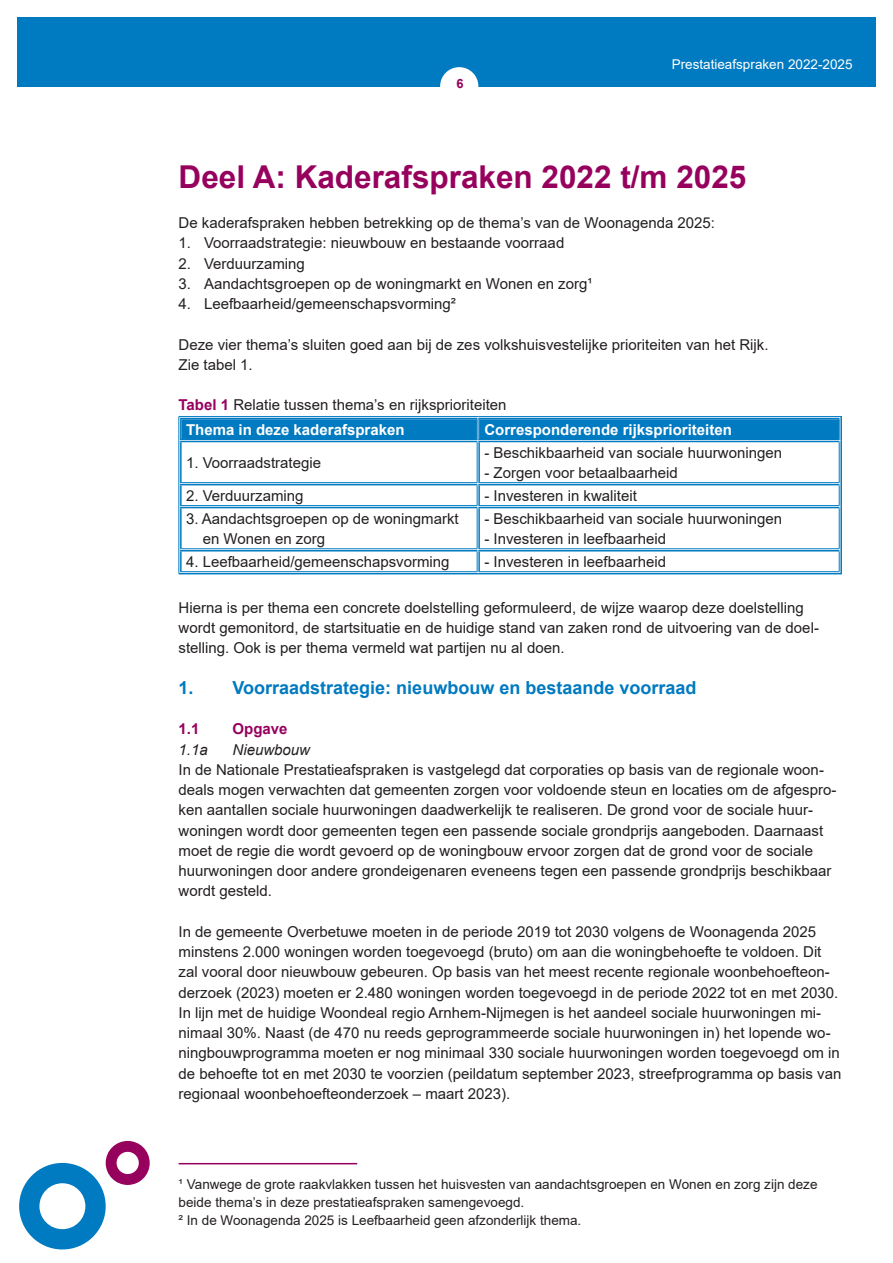
<style>
.page{position:relative;width:893px;height:1263px;background:#fff}
.page>*{position:absolute;margin:0;border:0;box-sizing:border-box;transform-origin:0 0}
.t1{font:700 31.5px "Arial";color:#97015e}
.t2{font:700 18px "Arial";color:#007ac0}
.t3{font:15px/20.2px "Arial";color:#231f20}
.t4{font:700 15px "Arial";color:#fff}
.t5{font:italic 15px "Arial";color:#231f20}
.t6{font:700 15px "Arial";color:#97015e}
.t7{font:13.5px/18px "Arial";color:#231f20}
.t8{font:13.5px "Arial";color:#fff}
.t9{font:700 12.75px "Arial";color:#97015e}
.s1{font-weight:700;color:#97015e}
.s2{font-weight:700;color:#fff}
</style>
<div class="page">
<div style="left:17px;top:17px;width:859px;height:69px;background:#007ac0"></div>
<svg style="left:19px;top:1140px;width:131px;height:110px"></svg>
<div style="left:440px;top:67px;width:38px;height:38px;background:#fff;border-radius:50%"></div>
<hr style="left:179px;top:416px;width:299px;height:1px;background:#007ac0">
<hr style="left:478px;top:416px;width:364px;height:1px;background:#007ac0">
<svg style="left:179px;top:417px;width:661px;height:24px;background:#1384c4"></svg>
<hr style="left:840px;top:417px;width:2px;height:24px;background:#007ac0">
<hr style="left:180px;top:439px;width:297px;height:1px;background:#007ac0">
<hr style="left:180px;top:441px;width:297px;height:1px;background:#007ac0">
<hr style="left:179px;top:441px;width:1px;height:43px;background:#007ac0">
<hr style="left:180px;top:442px;width:2px;height:40px;background:#007ac0">
<hr style="left:478px;top:439px;width:361px;height:1px;background:#007ac0">
<hr style="left:478px;top:441px;width:361px;height:1px;background:#007ac0">
<hr style="left:477px;top:442px;width:1px;height:40px;background:#007ac0">
<hr style="left:478px;top:442px;width:2px;height:40px;background:#007ac0">
<hr style="left:839px;top:442px;width:1px;height:40px;background:#007ac0">
<hr style="left:840px;top:441px;width:2px;height:43px;background:#007ac0">
<hr style="left:180px;top:482px;width:297px;height:1px;background:#007ac0">
<hr style="left:180px;top:484px;width:297px;height:1px;background:#007ac0">
<svg style="left:179px;top:484px;width:1px;height:23px"></svg>
<hr style="left:180px;top:485px;width:2px;height:20px;background:#007ac0">
<hr style="left:478px;top:482px;width:361px;height:1px;background:#007ac0">
<hr style="left:478px;top:484px;width:361px;height:1px;background:#007ac0">
<svg style="left:477px;top:485px;width:1px;height:20px"></svg>
<hr style="left:478px;top:485px;width:2px;height:20px;background:#007ac0">
<svg style="left:839px;top:485px;width:1px;height:20px"></svg>
<hr style="left:840px;top:484px;width:2px;height:23px;background:#007ac0">
<hr style="left:180px;top:505px;width:297px;height:1px;background:#007ac0">
<hr style="left:180px;top:507px;width:297px;height:1px;background:#007ac0">
<hr style="left:179px;top:507px;width:1px;height:43px;background:#007ac0">
<hr style="left:180px;top:508px;width:2px;height:40px;background:#007ac0">
<hr style="left:478px;top:505px;width:361px;height:1px;background:#007ac0">
<hr style="left:478px;top:507px;width:361px;height:1px;background:#007ac0">
<hr style="left:477px;top:508px;width:1px;height:40px;background:#007ac0">
<hr style="left:478px;top:508px;width:2px;height:40px;background:#007ac0">
<hr style="left:839px;top:508px;width:1px;height:40px;background:#007ac0">
<hr style="left:840px;top:507px;width:2px;height:43px;background:#007ac0">
<hr style="left:180px;top:548px;width:297px;height:1px;background:#007ac0">
<hr style="left:180px;top:550px;width:297px;height:1px;background:#007ac0">
<svg style="left:179px;top:550px;width:1px;height:23px"></svg>
<hr style="left:180px;top:551px;width:2px;height:20px;background:#007ac0">
<hr style="left:478px;top:548px;width:361px;height:1px;background:#007ac0">
<hr style="left:478px;top:550px;width:361px;height:1px;background:#007ac0">
<svg style="left:477px;top:551px;width:1px;height:20px"></svg>
<hr style="left:478px;top:551px;width:2px;height:20px;background:#007ac0">
<svg style="left:839px;top:551px;width:1px;height:20px"></svg>
<hr style="left:840px;top:550px;width:2px;height:23px;background:#007ac0">
<hr style="left:180px;top:571px;width:297px;height:1px;background:#007ac0">
<hr style="left:179px;top:573px;width:299px;height:1px;background:#007ac0">
<hr style="left:478px;top:571px;width:361px;height:1px;background:#007ac0">
<hr style="left:478px;top:573px;width:364px;height:1px;background:#007ac0">
<hr style="left:179px;top:1163px;width:178px;height:1px;background:#97015e">
<p class="t9" style="left:456px;top:75px;width:9px">6</p>
<p class="t8" style="left:672px;top:55px;width:182px">Prestatieafspraken 2022-2025</p>
<h1 class="t1" style="left:179px;top:154px;width:569px">Deel A: Kaderafspraken 2022 t/m 2025</h1>
<p class="t3" style="left:179px;top:213px;width:538px">De kaderafspraken hebben betrekking op de thema’s van de Woonagenda 2025:</p>
<p class="t3" style="left:179px;top:233px;width:387px">1. Voorraadstrategie: nieuwbouw en bestaande voorraad</p>
<p class="t3" style="left:179px;top:253px;width:128px">2. Verduurzaming</p>
<p class="t3" style="left:179px;top:273px;width:415px">3. Aandachtsgroepen op de woningmarkt en Wonen en zorg¹</p>
<p class="t3" style="left:179px;top:294px;width:279px">4. Leefbaarheid/gemeenschapsvorming²</p>
<p class="t3" style="left:179px;top:334px;width:591px">Deze vier thema’s sluiten goed aan bij de zes volkshuisvestelijke prioriteiten van het Rijk.<br>Zie tabel 1.</p>
<p class="t3" style="left:186px;top:393px;width:322px;line-height:24.5px;text-indent:-8px"><span class="s1">Tabel 1</span> Relatie tussen thema’s en rijksprioriteiten<br><span class="s2">Thema in deze kaderafspraken</span></p>
<p class="t4" style="left:484px;top:419px;width:249px">Corresponderende rijksprioriteiten</p>
<p class="t3" style="left:186px;top:452px;width:137px">1. Voorraadstrategie</p>
<p class="t3" style="left:484px;top:442px;width:299px">- Beschikbaarheid van sociale huurwoningen</p>
<p class="t3" style="left:484px;top:462px;width:195px">- Zorgen voor betaalbaarheid</p>
<p class="t3" style="left:186px;top:485px;width:119px">2. Verduurzaming</p>
<p class="t3" style="left:484px;top:485px;width:154px">- Investeren in kwaliteit</p>
<p class="t3" style="left:203px;top:508px;width:257px;text-indent:-17px">3. Aandachtsgroepen op de woningmarkt en Wonen en zorg</p>
<p class="t3" style="left:484px;top:508px;width:299px">- Beschikbaarheid van sociale huurwoningen</p>
<p class="t3" style="left:484px;top:528px;width:183px">- Investeren in leefbaarheid</p>
<p class="t3" style="left:186px;top:551px;width:265px">4. Leefbaarheid/gemeenschapsvorming</p>
<p class="t3" style="left:484px;top:551px;width:183px">- Investeren in leefbaarheid</p>
<p class="t3" style="left:179px;top:597px;width:642px">Hierna is per thema een concrete doelstelling geformuleerd, de wijze waarop deze doelstelling wordt gemonitord, de startsituatie en de huidige stand van zaken rond de uitvoering van de doel&shy;stelling. Ook is per thema vermeld wat partijen nu al doen.</p>
<p class="t2" style="left:179px;top:675px;width:519px">1. Voorraadstrategie: nieuwbouw en bestaande voorraad</p>
<p class="t6" style="left:179px;top:718px;width:22px">1.1</p>
<p class="t6" style="left:233px;top:718px;width:57px">Opgave</p>
<p class="t5" style="left:179px;top:740px;width:31px">1.1a</p>
<p class="t5" style="left:233px;top:740px;width:79px">Nieuwbouw</p>
<p class="t3" style="left:179px;top:759px;width:659px">In de Nationale Prestatieafspraken is vastgelegd dat corporaties op basis van de regionale woon&shy;deals mogen verwachten dat gemeenten zorgen voor voldoende steun en locaties om de afgespro&shy;ken aantallen sociale huurwoningen daadwerkelijk te realiseren. De grond voor de sociale huur&shy;woningen wordt door gemeenten tegen een passende sociale grondprijs aangeboden. Daarnaast moet de regie die wordt gevoerd op de woningbouw ervoor zorgen dat de grond voor de sociale huurwoningen door andere grondeigenaren eveneens tegen een passende grondprijs beschikbaar wordt gesteld.</p>
<p class="t3" style="left:179px;top:921px;width:664px">In de gemeente Overbetuwe moeten in de periode 2019 tot 2030 volgens de Woonagenda 2025 minstens 2.000 woningen worden toegevoegd (bruto) om aan die woningbehoefte te voldoen. Dit zal vooral door nieuwbouw gebeuren. Op basis van het meest recente regionale woonbehoefteon&shy;derzoek (2023) moeten er 2.480 woningen worden toegevoegd in de periode 2022 tot en met 2030.<br>In lijn met de huidige Woondeal regio Arnhem-Nijmegen is het aandeel sociale huurwoningen mi&shy;nimaal 30%. Naast (de 470 nu reeds geprogrammeerde sociale huurwoningen in) het lopende wo&shy;ningbouwprogramma moeten er nog minimaal 330 sociale huurwoningen worden toegevoegd om in de behoefte tot en met 2030 te voorzien (peildatum september 2023, streefprogramma op basis van regionaal woonbehoefteonderzoek – maart 2023).</p>
<p class="t7" style="left:179px;top:1175px;width:640px">¹ Vanwege de grote raakvlakken tussen het huisvesten van aandachtsgroepen en Wonen en zorg zijn deze beide thema’s in deze prestatieafspraken samengevoegd.<br>² In de Woonagenda 2025 is Leefbaarheid geen afzonderlijk thema.</p>
</div>
